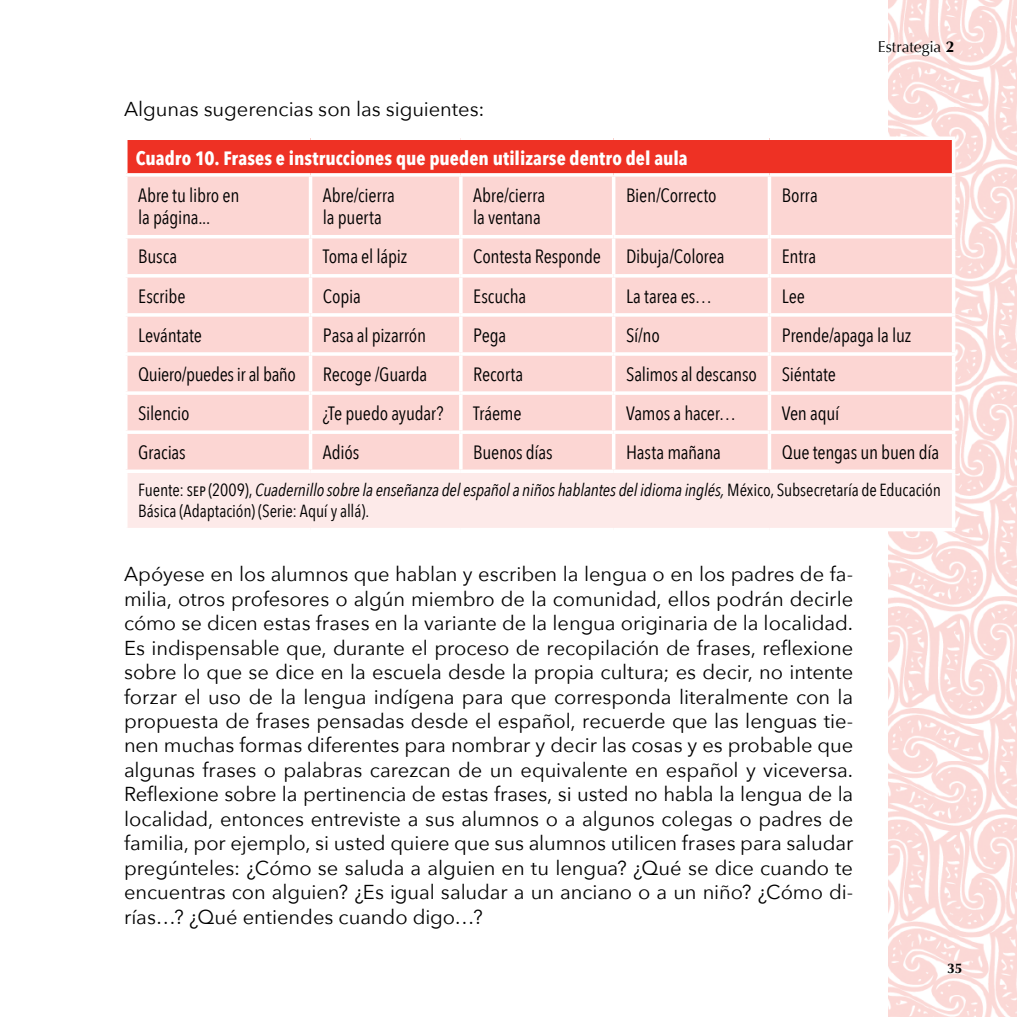
<style>
.page{position:relative;width:1017px;height:1017px;background:#fff}
.page>*{position:absolute;margin:0;border:0;box-sizing:border-box;transform-origin:0 0}
.t1{font:20.12px/24.5px "Avenir Next";letter-spacing:-.005em;color:#000;text-align:justify}
.t2{font:19.25px/22.8px "Avenir Next Condensed";letter-spacing:-.01em;color:#000}
.t3{font:700 19.25px "Avenir Next Condensed";color:#fff}
.t4{font:17.5px/21px "Avenir Next Condensed";letter-spacing:-.01em;color:#000}
.t5{font:15.75px "Optima";color:#000}
.t6{font:700 14px "Optima";color:#000}
.s1{font-weight:700}
.s2{font-style:italic}
</style>
<div class="page">
<img style="left:889px;top:0;width:128px;height:1017px">
<div style="left:126px;top:138px;width:828px;height:37px;background:#ee3124"></div>
<div style="left:128px;top:177px;width:824px;height:293px;background:#fcd6d3"></div>
<div style="left:126px;top:471px;width:828px;height:59px;background:#fdeae9"></div>
<hr style="left:309px;top:177px;width:3px;height:58px;background:#fff">
<svg style="left:459px;top:177px;width:4px;height:58px"></svg>
<hr style="left:612px;top:177px;width:3px;height:58px;background:#fff">
<hr style="left:768px;top:177px;width:3px;height:58px;background:#fff">
<hr style="left:124px;top:235px;width:187px;height:3px;background:#fff">
<hr style="left:311px;top:235px;width:150px;height:3px;background:#fff">
<hr style="left:309px;top:238px;width:3px;height:36px;background:#fff">
<hr style="left:461px;top:235px;width:153px;height:3px;background:#fff">
<hr style="left:459px;top:238px;width:4px;height:36px;background:#fff">
<hr style="left:614px;top:235px;width:155px;height:3px;background:#fff">
<hr style="left:612px;top:238px;width:3px;height:36px;background:#fff">
<hr style="left:769px;top:235px;width:186px;height:3px;background:#fff">
<hr style="left:768px;top:238px;width:3px;height:36px;background:#fff">
<svg style="left:126px;top:274px;width:185px;height:4px"></svg>
<svg style="left:311px;top:274px;width:150px;height:4px"></svg>
<hr style="left:309px;top:278px;width:3px;height:35px;background:#fff">
<svg style="left:461px;top:274px;width:153px;height:4px"></svg>
<svg style="left:459px;top:278px;width:4px;height:35px"></svg>
<svg style="left:614px;top:274px;width:155px;height:4px"></svg>
<hr style="left:612px;top:278px;width:3px;height:35px;background:#fff">
<svg style="left:769px;top:274px;width:186px;height:4px"></svg>
<hr style="left:768px;top:278px;width:3px;height:35px;background:#fff">
<svg style="left:127px;top:313px;width:184px;height:4px"></svg>
<hr style="left:311px;top:313px;width:150px;height:4px;background:#fff">
<hr style="left:309px;top:317px;width:3px;height:35px;background:#fff">
<hr style="left:461px;top:313px;width:153px;height:4px;background:#fef9f8">
<svg style="left:459px;top:317px;width:4px;height:35px"></svg>
<hr style="left:614px;top:313px;width:155px;height:4px;background:#fff">
<hr style="left:612px;top:317px;width:3px;height:35px;background:#fff">
<hr style="left:769px;top:313px;width:186px;height:4px;background:#fff">
<hr style="left:768px;top:317px;width:3px;height:35px;background:#fff">
<hr style="left:124px;top:352px;width:187px;height:4px;background:#fff">
<hr style="left:311px;top:352px;width:150px;height:4px;background:#fef8f7">
<hr style="left:309px;top:356px;width:3px;height:35px;background:#fff">
<hr style="left:461px;top:352px;width:153px;height:4px;background:#fef7f6">
<svg style="left:459px;top:356px;width:4px;height:35px"></svg>
<hr style="left:614px;top:352px;width:155px;height:4px;background:#fff">
<hr style="left:612px;top:356px;width:3px;height:35px;background:#fff">
<hr style="left:769px;top:352px;width:186px;height:4px;background:#fef8f8">
<hr style="left:768px;top:356px;width:3px;height:35px;background:#fff">
<svg style="left:126px;top:391px;width:185px;height:4px"></svg>
<hr style="left:311px;top:391px;width:150px;height:4px;background:#fff">
<hr style="left:309px;top:395px;width:3px;height:35px;background:#fff">
<hr style="left:461px;top:391px;width:153px;height:4px;background:#fef9f8">
<svg style="left:459px;top:395px;width:4px;height:35px"></svg>
<svg style="left:614px;top:391px;width:155px;height:4px"></svg>
<hr style="left:612px;top:395px;width:3px;height:35px;background:#fff">
<hr style="left:769px;top:391px;width:186px;height:4px;background:#fff">
<hr style="left:768px;top:395px;width:3px;height:35px;background:#fff">
<svg style="left:126px;top:430px;width:185px;height:4px"></svg>
<svg style="left:311px;top:430px;width:150px;height:4px"></svg>
<hr style="left:309px;top:434px;width:3px;height:36px;background:#fff">
<svg style="left:461px;top:430px;width:153px;height:4px"></svg>
<hr style="left:459px;top:434px;width:4px;height:36px;background:#fff">
<svg style="left:614px;top:430px;width:155px;height:4px"></svg>
<hr style="left:612px;top:434px;width:3px;height:36px;background:#fff">
<svg style="left:769px;top:430px;width:186px;height:4px"></svg>
<hr style="left:768px;top:434px;width:3px;height:36px;background:#fff">
<hr style="left:124px;top:470px;width:187px;height:3px;background:#fff">
<hr style="left:311px;top:470px;width:150px;height:3px;background:#fff">
<hr style="left:461px;top:470px;width:153px;height:3px;background:#fff">
<hr style="left:614px;top:470px;width:155px;height:3px;background:#fff">
<hr style="left:769px;top:470px;width:186px;height:3px;background:#fff">
<hr style="left:124px;top:136px;width:187px;height:4px;background:#fff">
<svg style="left:126px;top:140px;width:2px;height:33px"></svg>
<hr style="left:311px;top:136px;width:150px;height:4px;background:#fff">
<hr style="left:461px;top:136px;width:153px;height:4px;background:#fff">
<hr style="left:614px;top:136px;width:155px;height:4px;background:#fff">
<hr style="left:769px;top:136px;width:186px;height:4px;background:#fff">
<hr style="left:952px;top:140px;width:3px;height:33px;background:#fff">
<svg style="left:126px;top:173px;width:185px;height:4px"></svg>
<svg style="left:127px;top:177px;width:1px;height:58px"></svg>
<svg style="left:311px;top:173px;width:150px;height:4px"></svg>
<svg style="left:461px;top:173px;width:153px;height:4px"></svg>
<svg style="left:614px;top:173px;width:155px;height:4px"></svg>
<svg style="left:769px;top:173px;width:186px;height:4px"></svg>
<hr style="left:952px;top:177px;width:3px;height:58px;background:#fff">
<svg style="left:126px;top:238px;width:2px;height:36px"></svg>
<hr style="left:952px;top:238px;width:3px;height:36px;background:#fff">
<svg style="left:127px;top:278px;width:1px;height:35px"></svg>
<hr style="left:952px;top:278px;width:3px;height:35px;background:#fff">
<svg style="left:127px;top:317px;width:1px;height:35px"></svg>
<hr style="left:952px;top:317px;width:3px;height:35px;background:#fff">
<svg style="left:127px;top:356px;width:1px;height:35px"></svg>
<hr style="left:952px;top:356px;width:3px;height:35px;background:#fff">
<svg style="left:127px;top:395px;width:1px;height:35px"></svg>
<hr style="left:952px;top:395px;width:3px;height:35px;background:#fff">
<svg style="left:126px;top:434px;width:2px;height:36px"></svg>
<hr style="left:952px;top:434px;width:3px;height:36px;background:#fff">
<hr style="left:124px;top:473px;width:4px;height:55px;background:#fff">
<hr style="left:952px;top:473px;width:3px;height:55px;background:#fff">
<hr style="left:124px;top:528px;width:187px;height:3px;background:#fff">
<hr style="left:311px;top:528px;width:150px;height:3px;background:#fff">
<hr style="left:461px;top:528px;width:153px;height:3px;background:#fff">
<hr style="left:614px;top:528px;width:155px;height:3px;background:#fff">
<hr style="left:769px;top:528px;width:186px;height:3px;background:#fff">
<p class="t5" style="left:878px;top:38px;width:78px">Estrategia <span class="s1">2</span></p>
<p class="t1" style="left:124px;top:95px;width:362px">Algunas sugerencias son las siguientes:</p>
<p class="t3" style="left:136px;top:146px;width:554px">Cuadro 10. Frases e instrucciones que pueden utilizarse dentro del aula</p>
<p class="t2" style="left:138px;top:183px;width:103px">Abre tu libro en la página...</p>
<p class="t2" style="left:323px;top:183px;width:73px">Abre/cierra la puerta</p>
<p class="t2" style="left:473px;top:183px;width:73px">Abre/cierra la ventana</p>
<p class="t2" style="left:626px;top:183px;width:92px">Bien/Correcto</p>
<p class="t2" style="left:782px;top:183px;width:37px">Borra</p>
<p class="t2" style="left:138px;top:244px;width:40px">Busca</p>
<p class="t2" style="left:323px;top:244px;width:86px">Toma el lápiz</p>
<p class="t2" style="left:473px;top:244px;width:129px">Contesta Responde</p>
<p class="t2" style="left:626px;top:244px;width:100px">Dibuja/Colorea</p>
<p class="t2" style="left:782px;top:244px;width:36px">Entra</p>
<p class="t2" style="left:138px;top:283px;width:49px">Escribe</p>
<p class="t2" style="left:323px;top:283px;width:39px">Copia</p>
<p class="t2" style="left:473px;top:283px;width:54px">Escucha</p>
<p class="t2" style="left:626px;top:283px;width:88px">La tarea es…</p>
<p class="t2" style="left:782px;top:283px;width:25px">Lee</p>
<p class="t2" style="left:138px;top:323px;width:65px">Levántate</p>
<p class="t2" style="left:323px;top:323px;width:105px">Pasa al pizarrón</p>
<p class="t2" style="left:473px;top:323px;width:35px">Pega</p>
<p class="t2" style="left:626px;top:323px;width:35px">Sí/no</p>
<p class="t2" style="left:782px;top:323px;width:131px">Prende/apaga la luz</p>
<p class="t2" style="left:138px;top:362px;width:159px">Quiero/puedes ir al baño</p>
<p class="t2" style="left:323px;top:362px;width:106px">Recoge /Guarda</p>
<p class="t2" style="left:473px;top:362px;width:52px">Recorta</p>
<p class="t2" style="left:626px;top:362px;width:132px">Salimos al descanso</p>
<p class="t2" style="left:782px;top:362px;width:56px">Siéntate</p>
<p class="t2" style="left:138px;top:401px;width:53px">Silencio</p>
<p class="t2" style="left:323px;top:401px;width:122px">¿Te puedo ayudar?</p>
<p class="t2" style="left:473px;top:401px;width:50px">Tráeme</p>
<p class="t2" style="left:626px;top:401px;width:112px">Vamos a hacer…</p>
<p class="t2" style="left:782px;top:401px;width:59px">Ven aquí</p>
<p class="t2" style="left:138px;top:440px;width:49px">Gracias</p>
<p class="t2" style="left:323px;top:440px;width:38px">Adiós</p>
<p class="t2" style="left:473px;top:440px;width:81px">Buenos días</p>
<p class="t2" style="left:626px;top:440px;width:96px">Hasta mañana</p>
<p class="t2" style="left:782px;top:440px;width:159px">Que tengas un buen día</p>
<p class="t4" style="left:138px;top:479px;width:804px">Fuente: sep (2009), <span class="s2">Cuadernillo sobre la enseñanza del español a niños hablantes del idioma inglés,</span> México, Subsecretaría de Educación<br>Básica (Adaptación) (Serie: Aquí y allá).</p>
<p class="t1" style="left:124px;top:561px;width:731px">Apóyese en los alumnos que hablan y escriben la lengua o en los padres de fa&shy;milia, otros profesores o algún miembro de la comunidad, ellos podrán decirle cómo se dicen estas frases en la variante de la lengua originaria de la localidad.<br>Es indispensable que, durante el proceso de recopilación de frases, reflexione sobre lo que se dice en la escuela desde la propia cultura; es decir, no intente forzar el uso de la lengua indígena para que corresponda literalmente con la propuesta de frases pensadas desde el español, recuerde que las lenguas tie&shy;nen muchas formas diferentes para nombrar y decir las cosas y es probable que algunas frases o palabras carezcan de un equivalente en español y viceversa.<br>Reflexione sobre la pertinencia de estas frases, si usted no habla la lengua de la localidad, entonces entreviste a sus alumnos o a algunos colegas o padres de familia, por ejemplo, si usted quiere que sus alumnos utilicen frases para saludar pregúnteles: ¿Cómo se saluda a alguien en tu lengua? ¿Qué se dice cuando te encuentras con alguien? ¿Es igual saludar a un anciano o a un niño? ¿Cómo di&shy;rías…? ¿Qué entiendes cuando digo…?</p>
<p class="t6" style="left:947px;top:960px;width:17px">35</p>
</div>
